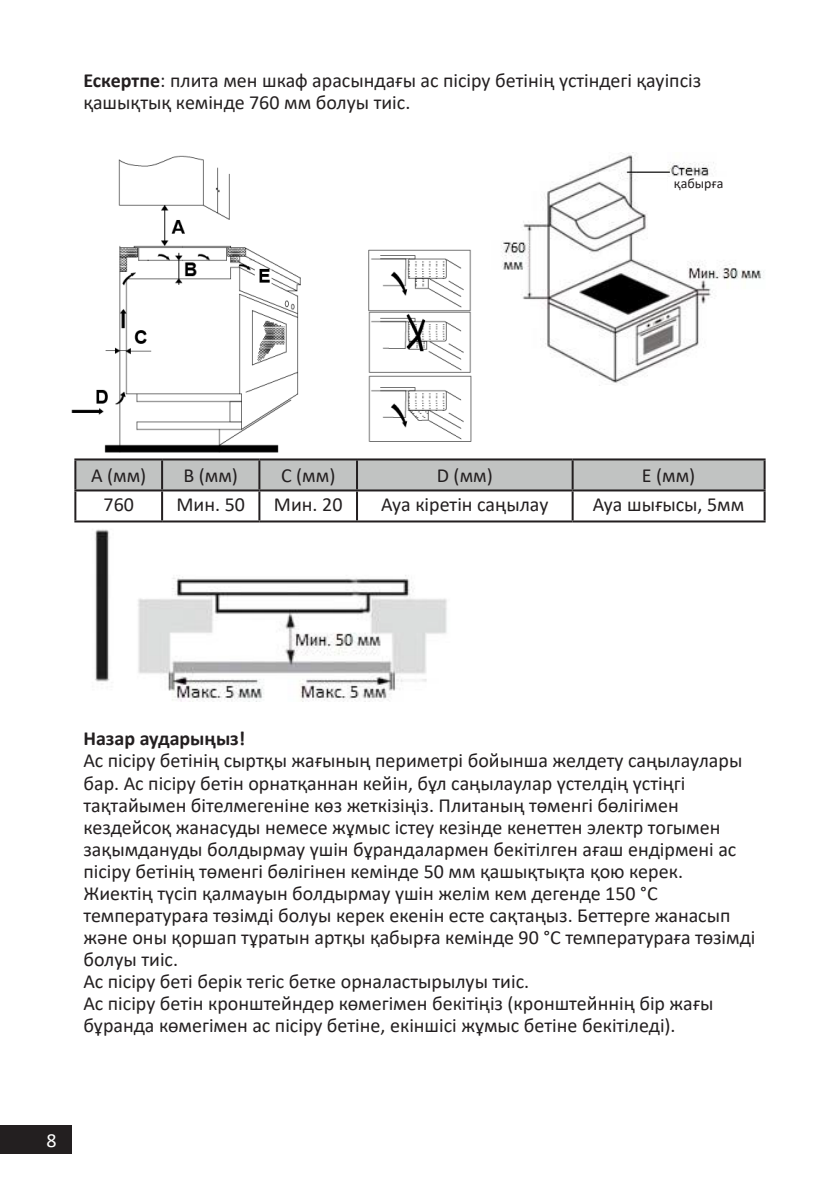
<style>
.page{position:relative;width:840px;height:1191px;background:#fff}
.page>*{position:absolute;margin:0;border:0;box-sizing:border-box;transform-origin:0 0}
.t1{font:20px/22px "Calibri";color:#231f20}
.t2{font:700 20px "Calibri";color:#231f20}
.t3{font:20px "Calibri";color:#fff}
.t4{font:17px "Calibri";color:#000}
.t5{font:14px "Calibri";color:#231f20}
.s1{font-weight:700}
</style>
<div class="page">
<div style="left:0;top:1125px;width:72px;height:29px;background:#231f20"></div>
<img style="left:501px;top:152px;width:263px;height:234px">
<img style="left:72px;top:155px;width:400px;height:298px">
<img style="left:80px;top:522px;width:379px;height:179px">
<div style="left:668px;top:177px;width:119px;height:20px;background:#fff"></div>
<div style="left:76px;top:460px;width:687px;height:29px;background:#c1c3c2"></div>
<hr style="left:74px;top:458px;width:88px;height:2px;background:#231f20">
<hr style="left:74px;top:460px;width:2px;height:29px;background:#231f20">
<hr style="left:162px;top:458px;width:97px;height:2px;background:#231f20">
<hr style="left:161px;top:460px;width:2px;height:29px;background:#231f20">
<hr style="left:259px;top:458px;width:98px;height:2px;background:#231f20">
<hr style="left:258px;top:460px;width:2px;height:29px;background:#231f20">
<hr style="left:357px;top:458px;width:215px;height:2px;background:#231f20">
<hr style="left:356px;top:460px;width:2px;height:29px;background:#231f20">
<hr style="left:572px;top:458px;width:193px;height:2px;background:#231f20">
<hr style="left:571px;top:460px;width:2px;height:29px;background:#231f20">
<hr style="left:763px;top:460px;width:2px;height:29px;background:#231f20">
<hr style="left:74px;top:489px;width:88px;height:2px;background:#231f20">
<hr style="left:74px;top:491px;width:2px;height:29px;background:#231f20">
<hr style="left:162px;top:489px;width:97px;height:2px;background:#231f20">
<hr style="left:161px;top:491px;width:2px;height:29px;background:#231f20">
<hr style="left:259px;top:489px;width:98px;height:2px;background:#231f20">
<hr style="left:258px;top:491px;width:2px;height:29px;background:#231f20">
<hr style="left:357px;top:489px;width:215px;height:2px;background:#231f20">
<hr style="left:356px;top:491px;width:2px;height:29px;background:#231f20">
<hr style="left:572px;top:489px;width:193px;height:2px;background:#231f20">
<hr style="left:571px;top:491px;width:2px;height:29px;background:#231f20">
<hr style="left:763px;top:491px;width:2px;height:29px;background:#231f20">
<hr style="left:74px;top:520px;width:88px;height:2px;background:#231f20">
<hr style="left:162px;top:520px;width:97px;height:2px;background:#231f20">
<hr style="left:259px;top:520px;width:98px;height:2px;background:#231f20">
<hr style="left:357px;top:520px;width:215px;height:2px;background:#231f20">
<hr style="left:572px;top:520px;width:193px;height:2px;background:#231f20">
<p class="t1" style="left:83px;top:69px;width:619px"><span class="s1">Ескертпе</span>: плита мен шкаф арасындағы ас пісіру бетінің үстіндегі қауіпсіз қашықтық кемінде 760 мм болуы тиіс.</p>
<p class="t5" style="left:673px;top:173px;width:51px">қабырға</p>
<p class="t1" style="left:91px;top:464px;width:57px">A (мм)</p>
<p class="t1" style="left:183px;top:464px;width:56px">B (мм)</p>
<p class="t1" style="left:281px;top:464px;width:56px">C (мм)</p>
<p class="t1" style="left:436px;top:464px;width:57px">D (мм)</p>
<p class="t1" style="left:641px;top:464px;width:55px">E (мм)</p>
<p class="t1" style="left:103px;top:493px;width:32px">760</p>
<p class="t1" style="left:176px;top:493px;width:70px">Мин. 50</p>
<p class="t1" style="left:274px;top:493px;width:70px">Мин. 20</p>
<p class="t1" style="left:381px;top:493px;width:169px">Ауа кіретін саңылау</p>
<p class="t1" style="left:592px;top:493px;width:153px">Ауа шығысы, 5мм</p>
<p class="t4" style="left:108px;top:472px;width:27px">760</p>
<p class="t4" style="left:178px;top:472px;width:60px">Мин. 50</p>
<p class="t4" style="left:271px;top:472px;width:60px">Мин. 20</p>
<p class="t4" style="left:638px;top:472px;width:107px">выход воздуха</p>
<p class="t2" style="left:83px;top:724px;width:163px">Назар аударыңыз!</p>
<p class="t1" style="left:83px;top:749px;width:673px">Ас пісіру бетінің сыртқы жағының периметрі бойынша желдету саңылаулары бар. Ас пісіру бетін орнатқаннан кейін, бұл саңылаулар үстелдің үстіңгі тақтайымен бітелмегеніне көз жеткізіңіз. Плитаның төменгі бөлігімен кездейсоқ жанасуды немесе жұмыс істеу кезінде кенеттен электр тогымен зақымдануды болдырмау үшін бұрандалармен бекітілген ағаш ендірмені ас пісіру бетінің төменгі бөлігінен кемінде 50 мм қашықтықта қою керек.<br>Жиектің түсіп қалмауын болдырмау үшін желім кем дегенде 150 °C температураға төзімді болуы керек екенін есте сақтаңыз. Беттерге жанасып және оны қоршап тұратын артқы қабырға кемінде 90 °С температураға төзімді болуы тиіс.<br>Ас пісіру беті берік тегіс бетке орналастырылуы тиіс.<br>Ас пісіру бетін кронштейндер көмегімен бекітіңіз (кронштейннің бір жағы бұранда көмегімен ас пісіру бетіне, екіншісі жұмыс бетіне бекітіледі).</p>
<p class="t3" style="left:47px;top:1127px;width:12px">8</p>
</div>
